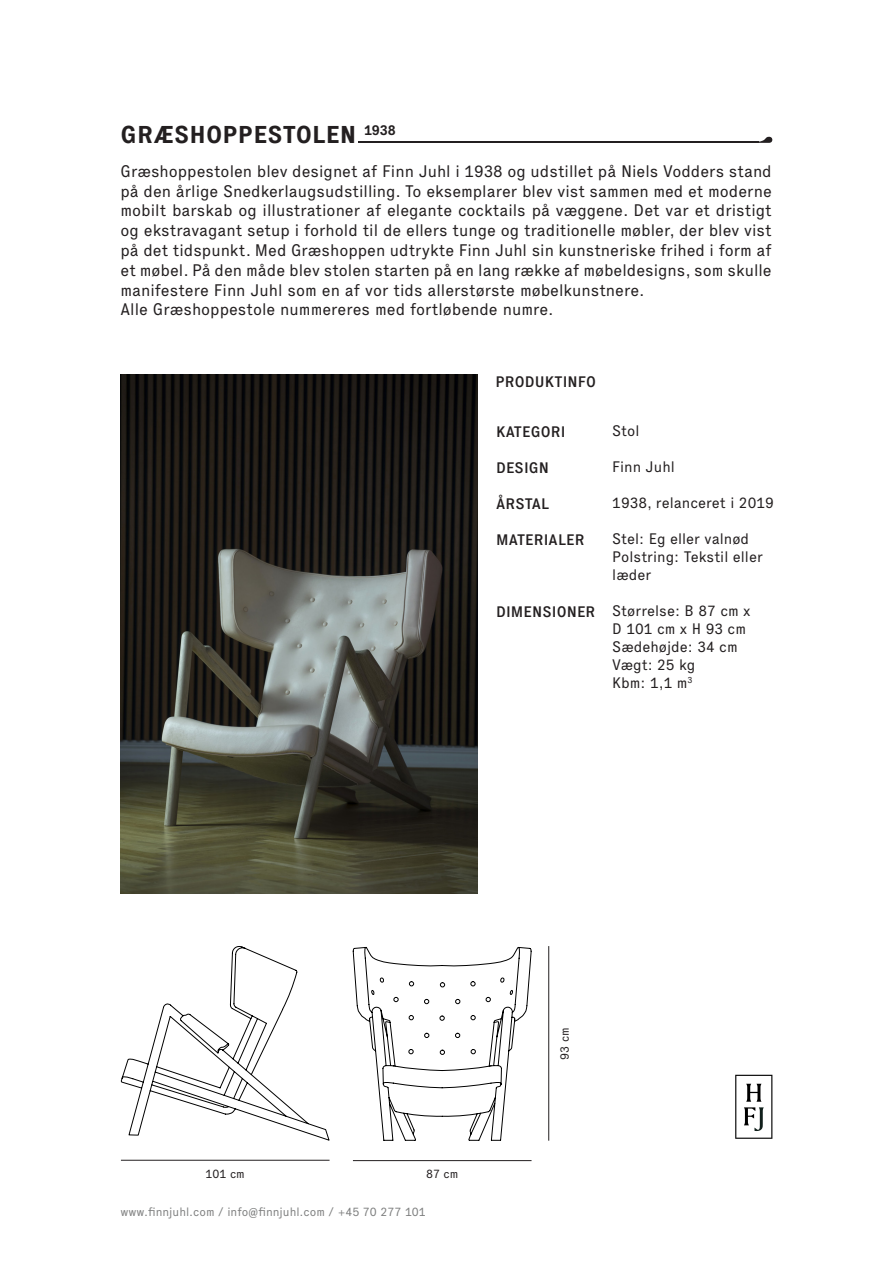
<style>
.page{position:relative;width:893px;height:1263px;background:#fff}
.page>*{position:absolute;margin:0;border:0;box-sizing:border-box;transform-origin:0 0}
.t1{font:700 24px "Executive";letter-spacing:.01em;color:#231f20}
.t2{font:16.5px/19.8px "Executive";color:#231f20;text-align:justify}
.t3{font:15px/18px "Executive";color:#231f20}
.t4{font:500 15px "Executive";letter-spacing:.01em;color:#231f20}
.t5{font:12px "Executive";color:#7f8080}
.t6{font:12px "Executive";color:#231f20}
</style>
<div class="page">
<svg style="left:735px;top:1075px;width:37px;height:64px"></svg>
<img style="left:121px;top:375px;width:357px;height:518px">
<svg style="left:758px;top:137px;width:14px;height:6px"></svg>
<hr style="left:359px;top:142px;width:400px;height:1px;background:#231f20">
<hr style="left:121px;top:1160px;width:209px;height:1px;background:#231f20">
<hr style="left:353px;top:1160px;width:179px;height:1px;background:#231f20">
<hr style="left:548px;top:946px;width:1px;height:195px;background:#231f20">
<svg style="left:121px;top:946px;width:411px;height:195px"></svg>
<p class="t1" style="left:121px;top:119px;width:277px">GRÆSHOPPESTOLEN <sup>1938</sup></p>
<p class="t2" style="left:121px;top:161px;width:653px">Græshoppestolen blev designet af Finn Juhl i 1938 og udstillet på Niels Vodders stand på den årlige Snedkerlaugsudstilling. To eksemplarer blev vist sammen med et moderne mobilt barskab og illustrationer af elegante cocktails på væggene. Det var et dristigt og ekstravagant setup i forhold til de ellers tunge og traditionelle møbler, der blev vist på det tidspunkt. Med Græshoppen udtrykte Finn Juhl sin kunstneriske frihed i form af et møbel. På den måde blev stolen starten på en lang række af møbeldesigns, som skulle manifestere Finn Juhl som en af vor tids allerstørste møbelkunstnere.</p>
<p class="t2" style="left:121px;top:300px;width:435px">Alle Græshoppestole nummereres med fortløbende numre.</p>
<p class="t4" style="left:495px;top:372px;width:102px">PRODUKTINFO</p>
<p class="t4" style="left:496px;top:422px;width:71px">KATEGORI</p>
<p class="t4" style="left:496px;top:458px;width:55px">DESIGN</p>
<p class="t4" style="left:496px;top:494px;width:55px">ÅRSTAL</p>
<p class="t4" style="left:496px;top:530px;width:90px">MATERIALER</p>
<p class="t4" style="left:496px;top:602px;width:101px">DIMENSIONER</p>
<p class="t3" style="left:612px;top:421px;width:29px">Stol</p>
<p class="t3" style="left:612px;top:457px;width:64px">Finn Juhl</p>
<p class="t3" style="left:612px;top:493px;width:163px">1938, relanceret i 2019</p>
<p class="t3" style="left:612px;top:529px;width:138px">Stel: Eg eller valnød</p>
<p class="t3" style="left:612px;top:547px;width:152px">Polstring: Tekstil eller læder</p>
<p class="t3" style="left:612px;top:601px;width:140px">Størrelse: B 87 cm x</p>
<p class="t3" style="left:612px;top:619px;width:135px">D 101 cm x H 93 cm</p>
<p class="t3" style="left:612px;top:637px;width:127px">Sædehøjde: 34 cm</p>
<p class="t3" style="left:612px;top:655px;width:85px">Vægt: 25 kg</p>
<p class="t3" style="left:612px;top:673px;width:82px">Kbm: 1,1 m<sup>3</sup></p>
<p class="t6" style="left:206px;top:1167px;width:41px">101 cm</p>
<p class="t6" style="left:426px;top:1167px;width:34px">87 cm</p>
<p class="t5" style="left:121px;top:1204px;width:307px">www.finnjuhl.com / info@finnjuhl.com / +45 70 277 101</p>
<p class="t6" style="left:557px;top:1059px;width:34px;rotate:-90deg">93 cm</p>
</div>
